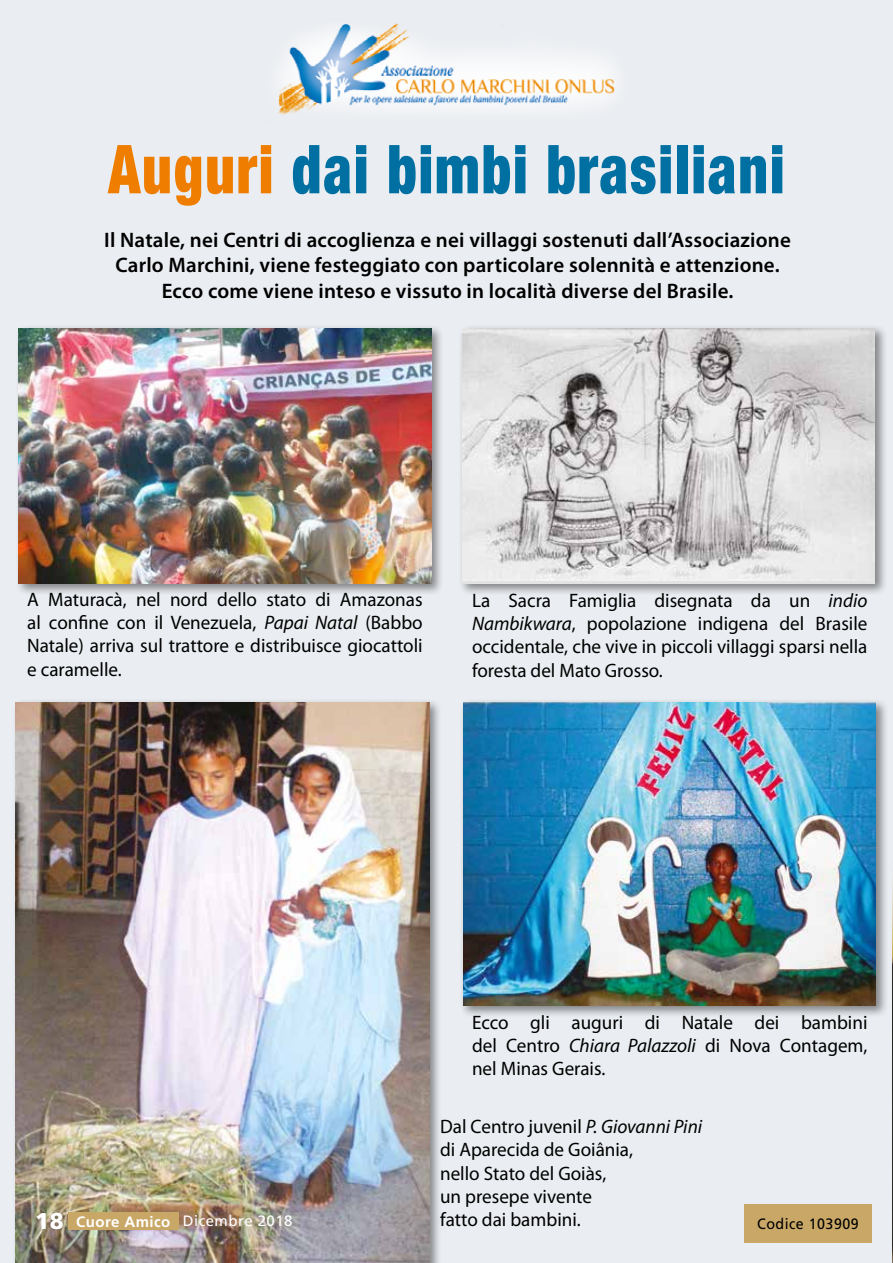
<style>
.page{position:relative;width:893px;height:1263px;background:#eaedf1}
.page>*{position:absolute;margin:0;border:0;box-sizing:border-box;transform-origin:0 0}
.t1{font:900 condensed 67.5px "Helvetica Neue LT Std";letter-spacing:.03em;color:#006fa2;scale:.85 1}
.t2{font:600 21px/25.5px "Myriad Pro";letter-spacing:.01em;color:#000;text-align:center}
.t3{font:19.5px/23.4px "Myriad Pro";color:#000;text-align:justify}
.t4{font:15px "Frutiger LT Std";letter-spacing:.03em;color:#fff}
.t5{font:15px "Frutiger LT Std";letter-spacing:.03em;color:#000;scale:.95 1}
.s1{color:#ef7d00}
.s2{font-style:italic}
.s3{font-weight:900;font-size:22.8px}
.s4{font-weight:700}
</style>
<div class="page">
<div style="left:460px;top:698px;width:428px;height:320px;background:#000;opacity:.45"></div>
<img style="left:463px;top:702px;width:413px;height:303px">
<img style="left:892px;top:881px;width:1px;height:382px">
<div style="left:15px;top:324px;width:429px;height:272px;background:#000;opacity:.45"></div>
<img style="left:19px;top:328px;width:412px;height:255px">
<div style="left:12px;top:698px;width:430px;height:565px;background:#000;opacity:.45"></div>
<img style="left:16px;top:702px;width:413px;height:561px">
<div style="left:458px;top:324px;width:429px;height:272px;background:#000;opacity:.45"></div>
<img style="left:462px;top:328px;width:413px;height:253px">
<div style="left:744px;top:1204px;width:128px;height:38px;background:#c9a867"></div>
<img style="left:278px;top:23px;width:337px;height:92px">
<div style="left:68px;top:1212px;width:111px;height:17px;background:#c9a867"></div>
<h1 class="t1" style="left:108px;top:128px;width:797px"><span class="s1">Auguri</span> dai bimbi brasiliani</h1>
<p class="t2" style="left:104px;top:226px;width:688px">Il Natale, nei Centri di accoglienza e nei villaggi sostenuti dall’Associazione<br>Carlo Marchini, viene festeggiato con particolare solennità e attenzione.<br>Ecco come viene inteso e vissuto in località diverse del Brasile.</p>
<p class="t3" style="left:27px;top:587px;width:397px">A Maturacà, nel nord dello stato di Amazonas al confine con il Venezuela, <span class="s2">Papai Natal</span> (Babbo Natale) arriva sul trattore e distribuisce giocattoli e caramelle.</p>
<p class="t3" style="left:472px;top:588px;width:397px">La Sacra Famiglia disegnata da un <span class="s2">indio Nambikwara</span>, popolazione indigena del Brasile occidentale, che vive in piccoli villaggi sparsi nella foresta del Mato Grosso.</p>
<p class="t3" style="left:472px;top:1010px;width:397px">Ecco gli auguri di Natale dei bambini del Centro <span class="s2">Chiara Palazzoli</span> di Nova Contagem, nel Minas Gerais.</p>
<p class="t3" style="left:440px;top:1114px;width:264px;text-align:left">Dal Centro juvenil <span class="s2">P. Giovanni Pini </span>di Aparecida de Goiânia,<br>nello Stato del Goiàs,<br>un presepe vivente<br>fatto dai bambini.</p>
<p class="t4" style="left:35px;top:1212px;width:259px"><span class="s3">18</span> <span class="s4">Cuore Amico</span> Dicembre 2018</p>
<p class="t5" style="left:757px;top:1215px;width:108px">Codice 103909</p>
</div>
